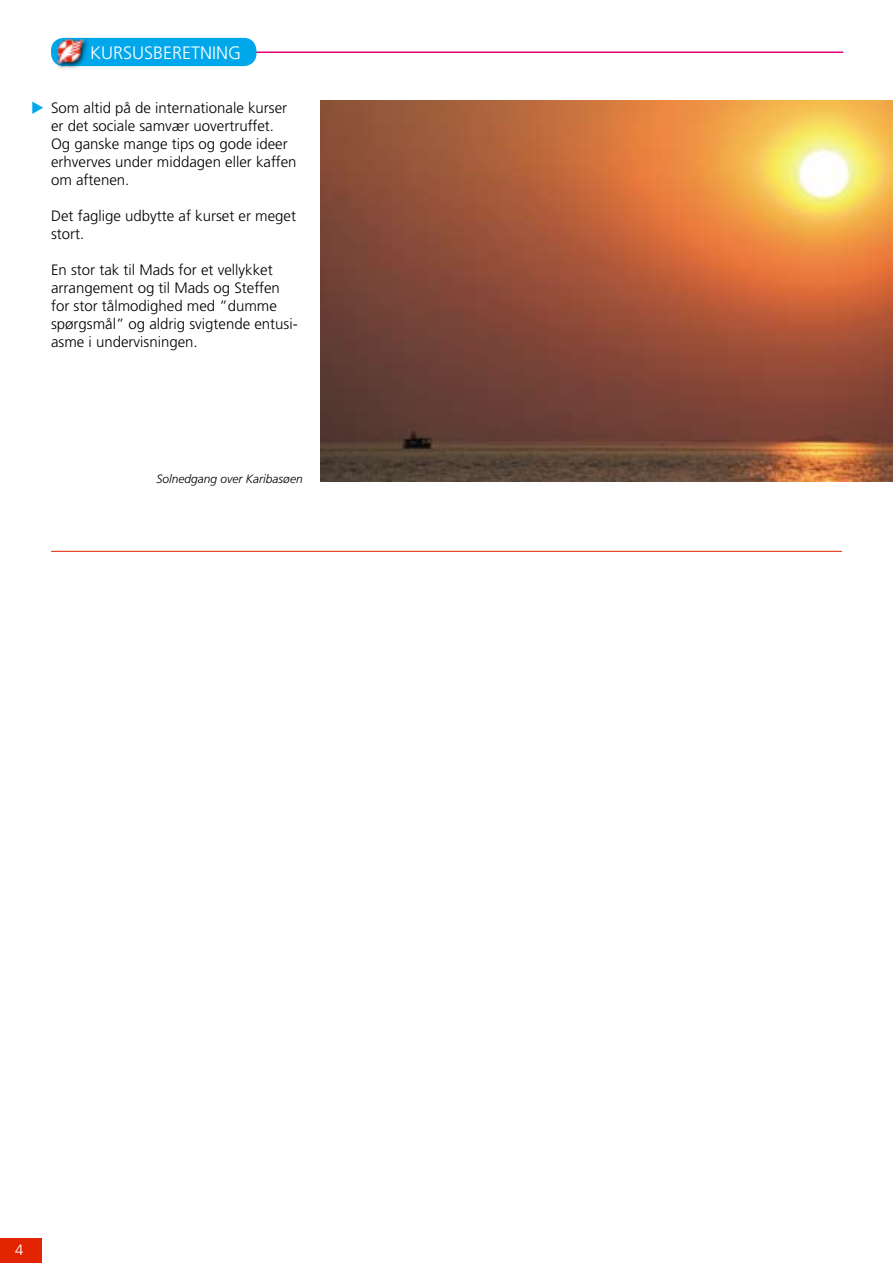
<style>
.page{position:relative;width:893px;height:1263px;background:#fff}
.page>*{position:absolute;margin:0;border:0;box-sizing:border-box;transform-origin:0 0}
.t1{font:300 18px "Frutiger";color:#fff}
.t2{font:300 15px/18px "Frutiger";color:#000}
.t3{font:italic 300 12px "Frutiger";color:#000}
</style>
<div class="page">
<div style="left:0;top:1238px;width:42px;height:25px;background:#e32400"></div>
<hr style="left:66px;top:51px;width:777px;height:2px;background:#e3007a">
<div style="left:51px;top:38px;width:205px;height:28px;background:#00a8eb;border-radius:13px"></div>
<div style="left:55px;top:37px;width:35px;height:33px;background:#000;opacity:.75"></div>
<img style="left:58px;top:39px;width:25px;height:25px">
<img style="left:321px;top:101px;width:572px;height:380px">
<hr style="left:51px;top:551px;width:791px;height:1px;background:#e32400">
<p class="t1" style="left:90px;top:42px;width:64px">KURSUSBERE</p>
<p class="t1" style="left:191px;top:42px;width:52px">TNING</p>
<p class="t2" style="left:51px;top:99px;width:247px">Som altid på de internationale kurser er det sociale samvær uovertruffet.<br>Og ganske mange tips og gode ideer erhverves under middagen eller kaffen om aftenen.</p>
<p class="t2" style="left:51px;top:207px;width:247px">Det faglige udbytte af kurset er meget stort.</p>
<p class="t2" style="left:51px;top:261px;width:248px">En stor tak til Mads for et vellykket arrangement og til Mads og Steffen for stor tålmodighed med ”dumme spørgsmål” og aldrig svigtende entusi&shy;asme i undervisningen.</p>
<p class="t3" style="left:157px;top:472px;width:148px">Solnedgang over Karibasøen</p>
</div>
